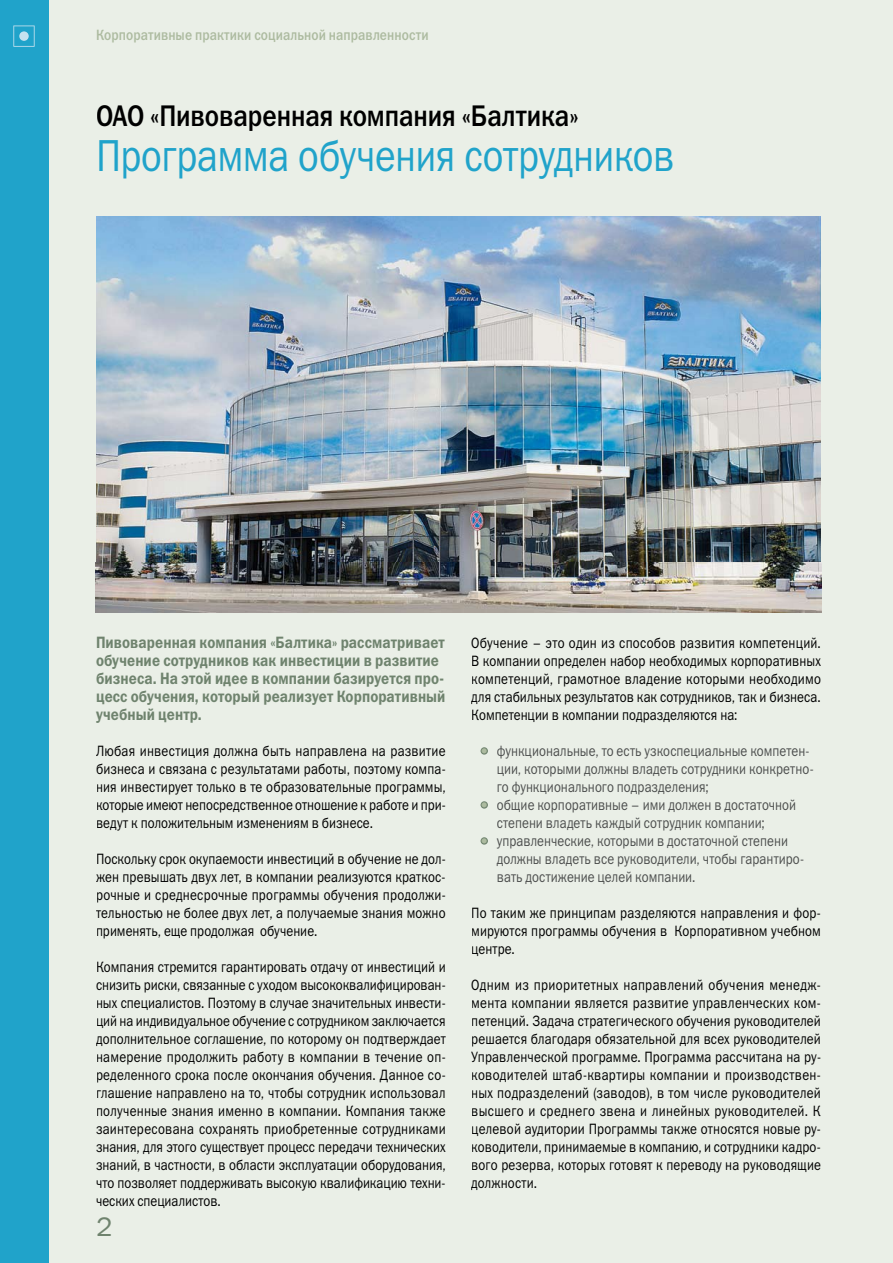
<style>
.page{position:relative;width:893px;height:1263px;background:#eaefe7}
.page>*{position:absolute;margin:0;border:0;box-sizing:border-box;transform-origin:0 0}
.t1{font:45px "Franklin Gothic Book C";letter-spacing:-.01em;color:#20a3ca;scale:.85 1}
.t2{font:30px "Franklin Gothic Medium C";letter-spacing:-.005em;color:#000;scale:.85 1}
.t3{font:27px "Franklin Gothic Book C";color:#6f836e}
.t4{font:16.5px/18px "Franklin Gothic Demi C";letter-spacing:.005em;color:#6f836e;scale:.85 1}
.t5{font:15px/18px "Franklin Gothic Book C";letter-spacing:.005em;color:#000;text-align:justify;scale:.85 1}
.t6{font:15px/18px "Franklin Gothic Book C";letter-spacing:.005em;color:#4d4f4e;scale:.85 1}
.t7{font:15px "Franklin Gothic Medium C";letter-spacing:.005em;color:#adbba0;scale:.85 1}
.s1{color:#adbba0}
</style>
<div class="page">
<div style="left:0;top:0;width:48px;height:1263px;background:#20a3ca"></div>
<div style="left:481px;top:747px;width:7px;height:8px;border:2px solid #6f836e;border-radius:50%"></div>
<div style="left:481px;top:801px;width:7px;height:8px;border:2px solid #6f836e;border-radius:50%"></div>
<div style="left:481px;top:837px;width:7px;height:8px;border:2px solid #6f836e;border-radius:50%"></div>
<img style="left:96px;top:216px;width:725px;height:396px">
<svg style="left:13px;top:26px;width:22px;height:21px"></svg>
<div style="left:19px;top:31px;width:10px;height:10px;background:#c6e2ef;border-radius:50%"></div>
<p class="t7" style="left:96px;top:27px;width:393px">Корпоративные практики социальной направленности</p>
<h2 class="t2" style="left:96px;top:99px;width:569px">ОАО «Пивоваренная компания «Балтика»</h2>
<h1 class="t1" style="left:96px;top:131px;width:682px">Программа обучения сотрудников</h1>
<p class="t4" style="left:96px;top:633px;width:413px">Пивоваренная компания «Балтика» рассматривает обучение сотрудников как инвестиции в развитие бизнеса. На этой идее в компании базируется про&shy;цесс обучения, который реализует Корпоративный учебный центр.</p>
<p class="t5" style="left:96px;top:742px;width:413px">Любая инвестиция должна быть направлена на развитие бизнеса и связана с результатами работы, поэтому компа&shy;ния инвестирует только в те образовательные программы, которые имеют непосредственное отношение к работе и при&shy;ведут к положительным изменениям в бизнесе.</p>
<p class="t5" style="left:96px;top:850px;width:413px">Поскольку срок окупаемости инвестиций в обучение не дол&shy;жен превышать двух лет, в компании реализуются краткос&shy;рочные и среднесрочные программы обучения продолжи&shy;тельностью не более двух лет, а получаемые знания можно применять, еще продолжая обучение.</p>
<p class="t5" style="left:96px;top:958px;width:413px">Компания стремится гаранти ровать отдачу от инвестиций и сни зить риски, связанные с уходом высококвалифицирован&shy;ных специалистов. Поэтому в случае значительных инвести&shy;ций на индивидуальное обучение с сотрудником заключается дополнительное соглашение, по которому он подтверждает намерение продолжить работу в компании в течение оп&shy;ределенного срока после окончания обучения. Данное со&shy;глашение направлено на то, чтобы сотрудник использовал полученные знания именно в компании. Компания также заинтересована сохранять приобретенные сотрудниками знания, для этого существует процесс передачи технических знаний, в частности, в области эксплуатации оборудования, что позволяет поддерживать высокую квалификацию техни&shy;ческих специалистов.</p>
<h3 class="t3" style="left:96px;top:1211px;width:18px">2</h3>
<p class="t5" style="left:471px;top:634px;width:413px">Обучение – это один из способов развития компетенций.<br>В компании определен набор необходимых корпоративных компетенций, грамотное владение которыми необходимо для стабильных результатов как сотрудников, так и бизнеса.<br>Компетенции в компании подразделяются на:</p>
<p class="t6" style="left:497px;top:742px;width:374px;text-indent:-17px"><span class="s1">•</span> функциональные, то есть узкоспециальные компетен&shy;ции, которыми должны владеть сотрудники конкретно&shy;го функционального подразделения;</p>
<p class="t6" style="left:497px;top:796px;width:354px;text-indent:-17px"><span class="s1">•</span> общие корпоративные – ими должен в достаточной степени владеть каждый сотрудник компании;</p>
<p class="t6" style="left:497px;top:832px;width:363px;text-indent:-17px"><span class="s1">•</span> управленческие, которыми в достаточной степени должны владеть все руководители, чтобы гарантиро&shy;вать достижение целей компании.</p>
<p class="t5" style="left:471px;top:904px;width:413px">По таким же принципам разделяются направления и фор&shy;мируются программы обучения в Корпоративном учебном центре.</p>
<p class="t5" style="left:471px;top:976px;width:413px">Одним из приоритетных направлений обучения менедж&shy;мента компании является развитие управленческих ком&shy;петенций. Задача стратегического обучения руководителей решается благодаря обязательной для всех руководителей Управленческой программе. Программа рассчитана на ру&shy;ководителей штаб-квартиры компании и производствен&shy;ных подразделений (заводов), в том числе руководителей высшего и среднего звена и линейных руководителей. К целевой аудитории Программы также относятся новые ру&shy;ководители, принимаемые в компанию, и сотрудники кадро&shy;вого резерва, которых готовят к переводу на руководящие должности.</p>
</div>
